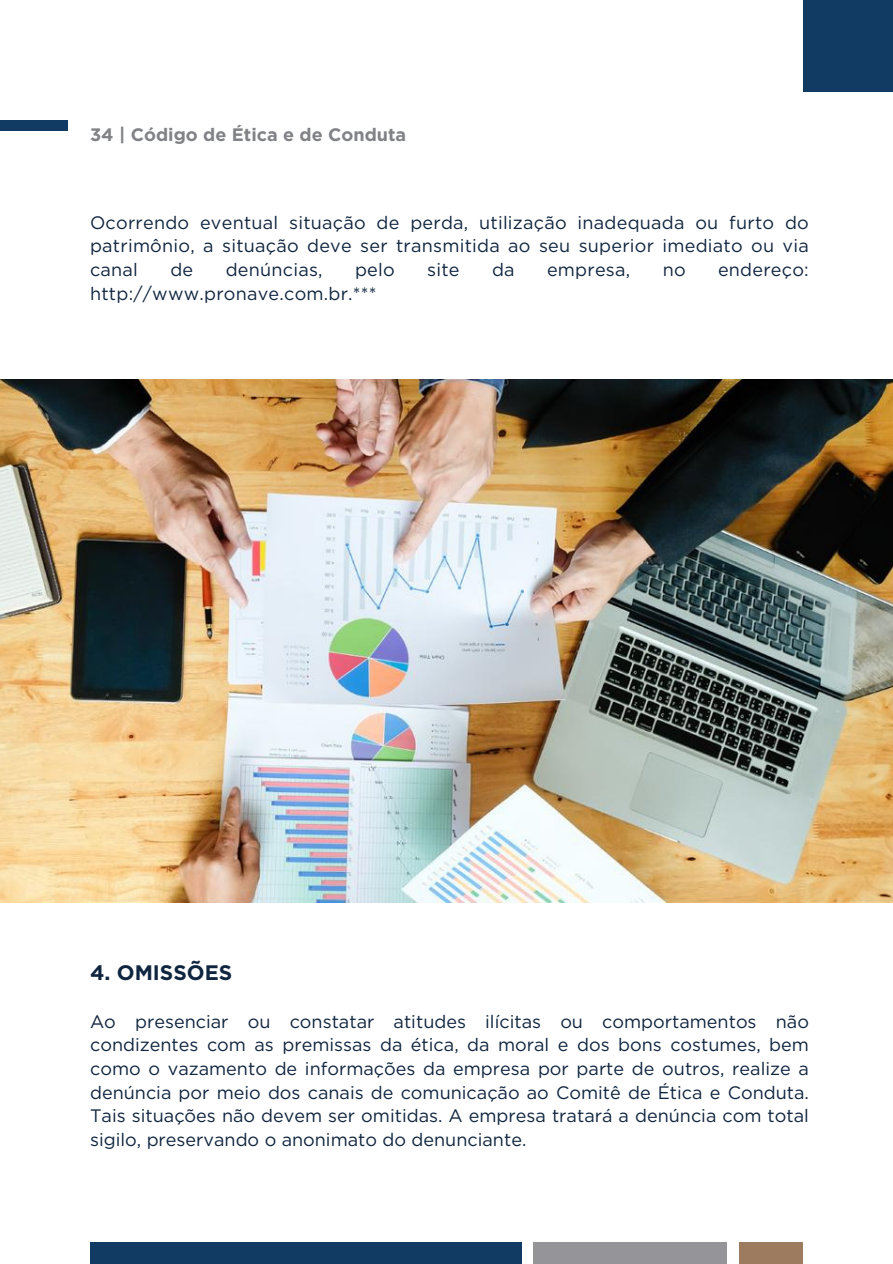
<style>
.page{position:relative;width:893px;height:1264px;background:#fff}
.page>*{position:absolute;margin:0;border:0;box-sizing:border-box;transform-origin:0 0}
.t1{font:700 21px "Gotham";color:#10253f}
.t2{font:18px/23.7px "Gotham";letter-spacing:.015em;color:#10253f;text-align:justify}
.t3{font:700 18px "Gotham";color:#808285}
</style>
<div class="page">
<div style="left:532px;top:1242px;width:194px;height:21px;background:#949499"></div>
<div style="left:739px;top:1242px;width:63px;height:21px;background:#9c7b5e"></div>
<div style="left:90px;top:1242px;width:431px;height:21px;background:#123b63"></div>
<div style="left:803px;top:0;width:89px;height:91px;background:#123b63"></div>
<img style="left:0;top:379px;width:892px;height:523px">
<div style="left:0;top:120px;width:67px;height:10px;background:#123b63"></div>
<h2 class="t3" style="left:90px;top:124px;width:317px">34 | Código de Ética e de Conduta</h2>
<p class="t2" style="left:90px;top:210px;width:720px">Ocorrendo eventual situação de perda, utilização inadequada ou furto do patrimônio, a situação deve ser transmitida ao seu superior imediato ou via canal</p>
<p class="t2" style="left:170px;top:258px;width:24px">de</p>
<p class="t2" style="left:226px;top:258px;width:98px">denúncias,</p>
<p class="t2" style="left:355px;top:258px;width:41px">pelo</p>
<p class="t2" style="left:427px;top:258px;width:34px">site</p>
<p class="t2" style="left:492px;top:258px;width:24px">da</p>
<p class="t2" style="left:547px;top:258px;width:85px">empresa,</p>
<p class="t2" style="left:662px;top:258px;width:24px">no</p>
<p class="t2" style="left:717px;top:258px;width:92px">endereço:</p>
<p class="t2" style="left:90px;top:281px;width:288px">http://www.pronave.com.br.***</p>
<p class="t1" style="left:90px;top:960px;width:143px">4. OMISSÕES</p>
<p class="t2" style="left:90px;top:1009px;width:720px">Ao presenciar ou constatar atitudes ilícitas ou comportamentos não condizentes com as premissas da ética, da moral e dos bons costumes, bem como o vazamento de informações da empresa por parte de outros, realize a denúncia por meio dos canais de comunicação ao Comitê de Ética e Conduta.<br>Tais situações não devem ser omitidas. A empresa tratará a denúncia com total sigilo, preservando o anonimato do denunciante.</p>
</div>
